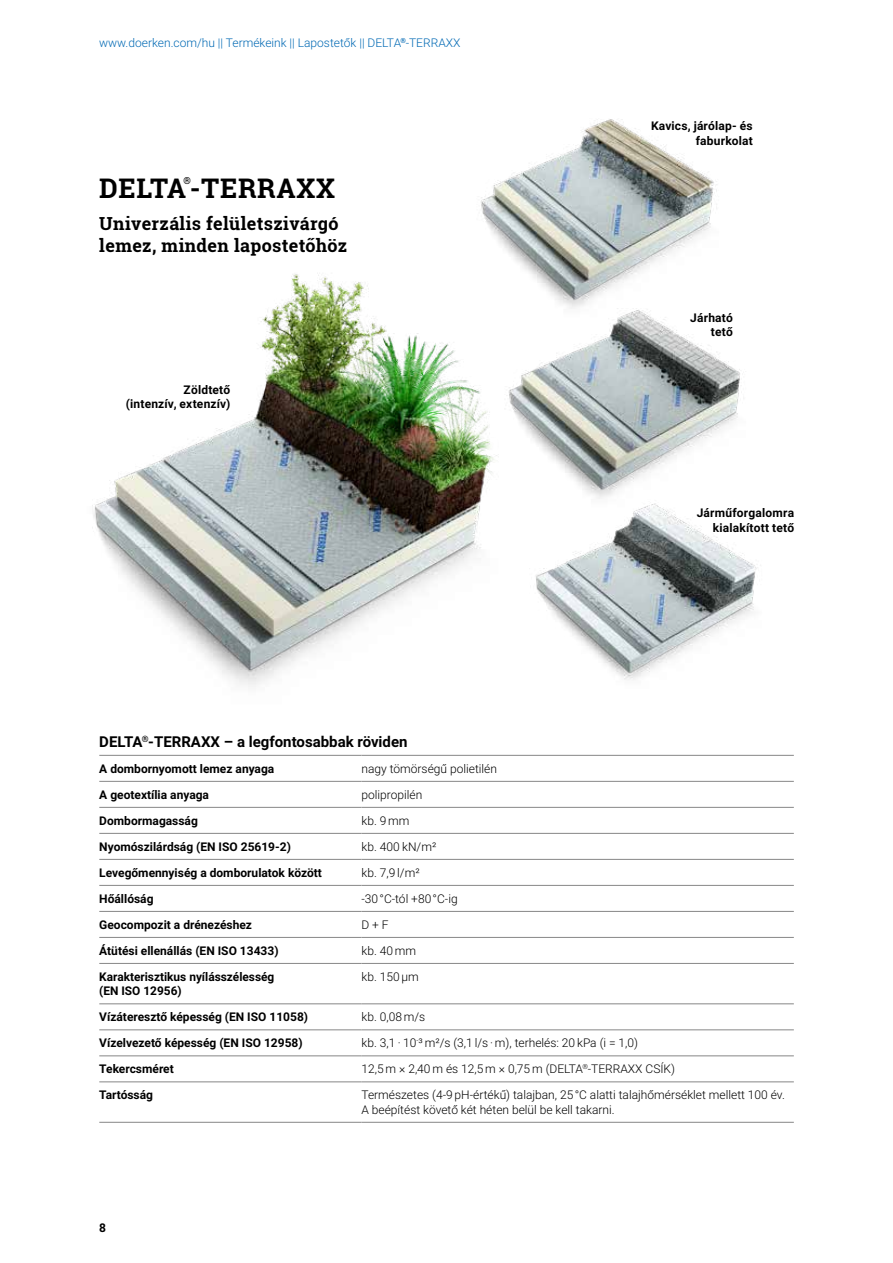
<style>
.page{position:relative;width:893px;height:1263px;background:#fff}
.page>*{position:absolute;margin:0;border:0;box-sizing:border-box;transform-origin:0 0}
.t1{font:700 27px "Roboto Slab";letter-spacing:.025em;color:#000}
.t2{font:700 18px/22.5px "Roboto Slab";letter-spacing:.02em;color:#000}
.t3{font:700 15px "Roboto";color:#000}
.t4{font:700 12px/14.4px "Roboto";color:#000;text-align:right}
.t5{font:300 12px/14.4px "Roboto";color:#000}
.t6{font:300 12px "Roboto";color:#0069b4}
.t7{font:700 9.6px "Roboto Slab";color:#000}
</style>
<div class="page">
<img style="left:92px;top:274px;width:385px;height:413px">
<img style="left:461px;top:347px;width:279px;height:190px">
<img style="left:434px;top:119px;width:283px;height:228px">
<img style="left:477px;top:421px;width:281px;height:259px">
<hr style="left:99px;top:755px;width:262px;height:1px;background:#878787">
<hr style="left:361px;top:755px;width:433px;height:1px;background:#878787">
<hr style="left:99px;top:781px;width:262px;height:1px;background:#878787">
<hr style="left:361px;top:781px;width:433px;height:1px;background:#878787">
<hr style="left:99px;top:807px;width:262px;height:1px;background:#878787">
<hr style="left:361px;top:807px;width:433px;height:1px;background:#878787">
<hr style="left:99px;top:833px;width:262px;height:1px;background:#878787">
<hr style="left:361px;top:833px;width:433px;height:1px;background:#878787">
<hr style="left:99px;top:859px;width:262px;height:1px;background:#878787">
<hr style="left:361px;top:859px;width:433px;height:1px;background:#878787">
<hr style="left:99px;top:885px;width:262px;height:1px;background:#878787">
<hr style="left:361px;top:885px;width:433px;height:1px;background:#878787">
<hr style="left:99px;top:911px;width:262px;height:1px;background:#878787">
<hr style="left:361px;top:911px;width:433px;height:1px;background:#878787">
<hr style="left:99px;top:937px;width:262px;height:1px;background:#878787">
<hr style="left:361px;top:937px;width:433px;height:1px;background:#878787">
<hr style="left:99px;top:963px;width:262px;height:1px;background:#878787">
<hr style="left:361px;top:963px;width:433px;height:1px;background:#878787">
<hr style="left:99px;top:1003px;width:262px;height:1px;background:#878787">
<hr style="left:361px;top:1003px;width:433px;height:1px;background:#878787">
<hr style="left:99px;top:1029px;width:262px;height:1px;background:#878787">
<hr style="left:361px;top:1029px;width:433px;height:1px;background:#878787">
<hr style="left:99px;top:1055px;width:262px;height:1px;background:#878787">
<hr style="left:361px;top:1055px;width:433px;height:1px;background:#878787">
<hr style="left:99px;top:1081px;width:262px;height:1px;background:#878787">
<hr style="left:361px;top:1081px;width:433px;height:1px;background:#878787">
<hr style="left:99px;top:1122px;width:262px;height:1px;background:#878787">
<hr style="left:361px;top:1122px;width:433px;height:1px;background:#878787">
<p class="t6" style="left:99px;top:34px;width:363px">www.doerken.com/hu || Termékeink || Lapostetők || DELTA<sup>®</sup>-TERRAXX</p>
<p class="t7" style="left:183px;top:174px;width:9px">®</p>
<h1 class="t1" style="left:99px;top:170px;width:237px">DELTA-TERRAXX</h1>
<h2 class="t2" style="left:99px;top:212px;width:250px">Univerzális felületszivárgó lemez, minden lapostetőhöz</h2>
<p class="t4" style="left:126px;top:382px;width:106px">Zöldtető<br>(intenzív, extenzív)</p>
<p class="t4" style="left:651px;top:118px;width:103px">Kavics, járólap- és faburkolat</p>
<p class="t4" style="left:690px;top:310px;width:44px">Járható tető</p>
<p class="t4" style="left:697px;top:505px;width:99px">Járműforgalomra kialakított tető</p>
<p class="t3" style="left:99px;top:731px;width:310px">DELTA<sup>®</sup>-TERRAXX – a legfontosabbak röviden</p>
<p class="t4" style="left:99px;top:761px;width:177px">A dombornyomott lemez anyaga</p>
<p class="t5" style="left:361px;top:761px;width:137px">nagy tömörségű polietilén</p>
<p class="t4" style="left:99px;top:787px;width:111px">A geotextília anyaga</p>
<p class="t5" style="left:361px;top:787px;width:62px">polipropilén</p>
<p class="t4" style="left:99px;top:813px;width:100px">Dombormagasság</p>
<p class="t5" style="left:361px;top:813px;width:50px">kb. 9 mm</p>
<p class="t4" style="left:99px;top:839px;width:193px">Nyomószilárdság (EN ISO 25619-2)</p>
<p class="t5" style="left:361px;top:839px;width:76px">kb. 400 kN/m²</p>
<p class="t4" style="left:99px;top:865px;width:224px">Levegőmennyiség a domborulatok között</p>
<p class="t5" style="left:361px;top:865px;width:60px">kb. 7,9 l/m²</p>
<p class="t4" style="left:99px;top:891px;width:56px">Hőállóság</p>
<p class="t5" style="left:361px;top:891px;width:98px">-30 °C-tól +80 °C-ig</p>
<p class="t4" style="left:99px;top:917px;width:154px">Geocompozit a drénezéshez</p>
<p class="t5" style="left:361px;top:917px;width:29px">D + F</p>
<p class="t4" style="left:99px;top:943px;width:181px">Átütési ellenállás (EN ISO 13433)</p>
<p class="t5" style="left:361px;top:943px;width:56px">kb. 40 mm</p>
<p class="t4" style="left:99px;top:969px;width:177px;text-align:left">Karakterisztikus nyílásszélesség (EN ISO 12956)</p>
<p class="t5" style="left:361px;top:969px;width:59px">kb. 150 µm</p>
<p class="t4" style="left:99px;top:1009px;width:210px">Vízáteresztő képesség (EN ISO 11058)</p>
<p class="t5" style="left:361px;top:1009px;width:65px">kb. 0,08 m/s</p>
<p class="t4" style="left:99px;top:1035px;width:205px">Vízelvezető képesség (EN ISO 12958)</p>
<p class="t5" style="left:361px;top:1035px;width:278px">kb. 3,1 · 10<sup>-</sup>³ m²/s (3,1 l/s · m), terhelés: 20 kPa (i = 1,0)</p>
<p class="t4" style="left:99px;top:1061px;width:76px">Tekercsméret</p>
<p class="t5" style="left:361px;top:1061px;width:315px">12,5 m × 2,40 m és 12,5 m × 0,75 m (DELTA<sup>®</sup>-TERRAXX CSÍK)</p>
<p class="t4" style="left:99px;top:1087px;width:55px">Tartósság</p>
<p class="t5" style="left:361px;top:1087px;width:425px">Természetes (4-9 pH-értékű) talajban, 25 °C alatti talajhőmérséklet mellett 100 év.<br>A beépítést követő két héten belül be kell takarni.</p>
<p class="t4" style="left:99px;top:1220px;width:8px">8</p>
</div>
